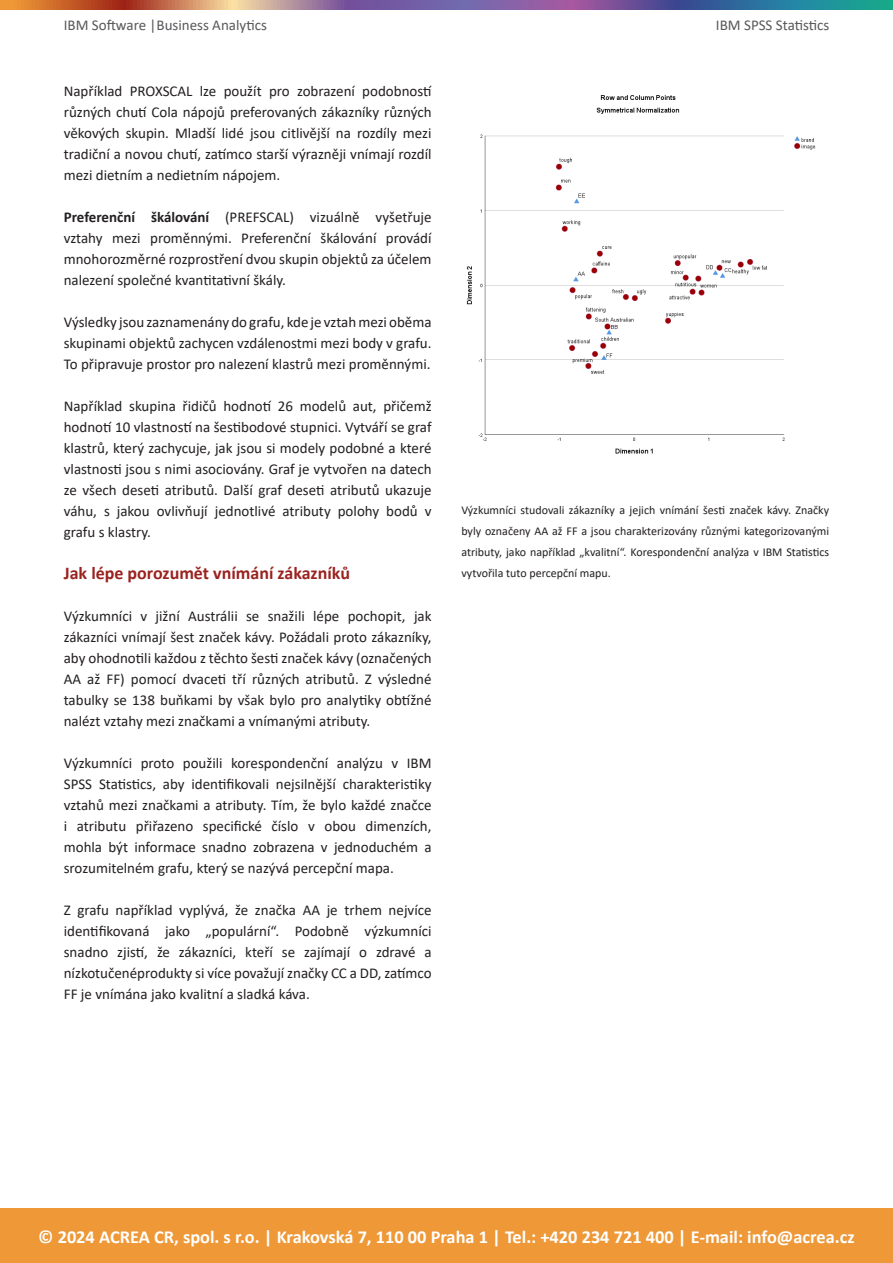
<style>
.page{position:relative;width:893px;height:1263px;background:#fff}
.page>*{position:absolute;margin:0;border:0;box-sizing:border-box;transform-origin:0 0}
.t1{font:700 18.3px "Calibri";color:#fff}
.t2{font:700 18px "Calibri";color:#9a221f}
.t3{font:15px/21px "Calibri";color:#231f20;text-align:justify}
.t4{font:15px "Calibri";color:#57585a}
.t5{font:12px/21px "Calibri";color:#231f20;text-align:justify}
.s1{font-weight:700}
</style>
<div class="page">
<div style="left:0;top:1209px;width:893px;height:54px;background:#ee9837"></div>
<svg style="left:0;top:0;width:893px;height:9px;background:#827085"></svg>
<img style="left:466px;top:95px;width:350px;height:359px">
<p class="t4" style="left:64px;top:14px;width:205px">IBM Software |Business Analytics</p>
<p class="t4" style="left:716px;top:14px;width:115px">IBM SPSS Statistics</p>
<p class="t3" style="left:64px;top:80px;width:369px">Například PROXSCAL lze použít pro zobrazení podobností různých chutí Cola nápojů preferovaných zákazníky různých věkových skupin. Mladší lidé jsou citlivější na rozdíly mezi tradiční a novou chutí, zatímco starší výrazněji vnímají rozdíl mezi dietním a nedietním nápojem.</p>
<p class="t3" style="left:64px;top:206px;width:369px"><span class="s1">Preferenční škálování</span> (PREFSCAL) vizuálně vyšetřuje vztahy mezi proměnnými. Preferenční škálování provádí mnohorozměrné rozprostření dvou skupin objektů za účelem nalezení společné kvantitativní škály.</p>
<p class="t3" style="left:64px;top:311px;width:369px">Výsledky jsou zaznamenány do grafu, kde je vztah mezi oběma skupinami objektů zachycen vzdálenostmi mezi body v grafu.<br>To připravuje prostor pro nalezení klastrů mezi proměnnými.</p>
<p class="t3" style="left:64px;top:395px;width:369px">Například skupina řidičů hodnotí 26 modelů aut, přičemž hodnotí 10 vlastností na šestibodové stupnici. Vytváří se graf klastrů, který zachycuje, jak jsou si modely podobné a které vlastnosti jsou s nimi asociovány. Graf je vytvořen na datech ze všech deseti atributů. Další graf deseti atributů ukazuje váhu, s jakou ovlivňují jednotlivé atributy polohy bodů v grafu s klastry.</p>
<p class="t2" style="left:64px;top:561px;width:288px">Jak lépe porozumět vnímání zákazníků</p>
<p class="t3" style="left:64px;top:605px;width:369px">Výzkumníci v jižní Austrálii se snažili lépe pochopit, jak zákazníci vnímají šest značek kávy. Požádali proto zákazníky, aby ohodnotili každou z těchto šesti značek kávy (označených AA až FF) pomocí dvaceti tří různých atributů. Z výsledné tabulky se 138 buňkami by však bylo pro analytiky obtížné nalézt vztahy mezi značkami a vnímanými atributy.</p>
<p class="t3" style="left:64px;top:752px;width:369px">Výzkumníci proto použili korespondenční analýzu v IBM SPSS Statistics, aby identifikovali nejsilnější charakteristiky vztahů mezi značkami a atributy. Tím, že bylo každé značce i atributu přiřazeno specifické číslo v obou dimenzích, mohla být informace snadno zobrazena v jednoduchém a srozumitelném grafu, který se nazývá percepční mapa.</p>
<p class="t3" style="left:64px;top:899px;width:369px">Z grafu například vyplývá, že značka AA je trhem nejvíce identifikovaná jako „populární“. Podobně výzkumníci snadno zjistí, že zákazníci, kteří se zajímají o zdravé a nízkotučenéprodukty si více považují značky CC a DD, zatímco FF je vnímána jako kvalitní a sladká káva.</p>
<p class="t5" style="left:461px;top:499px;width:369px">Výzkumníci studovali zákazníky a jejich vnímání šesti značek kávy. Značky byly označeny AA až FF a jsou charakterizovány různými kategorizovanými atributy, jako například „kvalitní“. Korespondenční analýza v IBM Statistics vytvořila tuto percepční mapu.</p>
<p class="t1" style="left:38px;top:1224px;width:818px">© 2024 ACREA CR, spol. s r.o. | Krakovská 7, 110 00 Praha 1 | Tel.: +420 234 721 400 | E-mail: info@acrea.cz</p>
</div>
